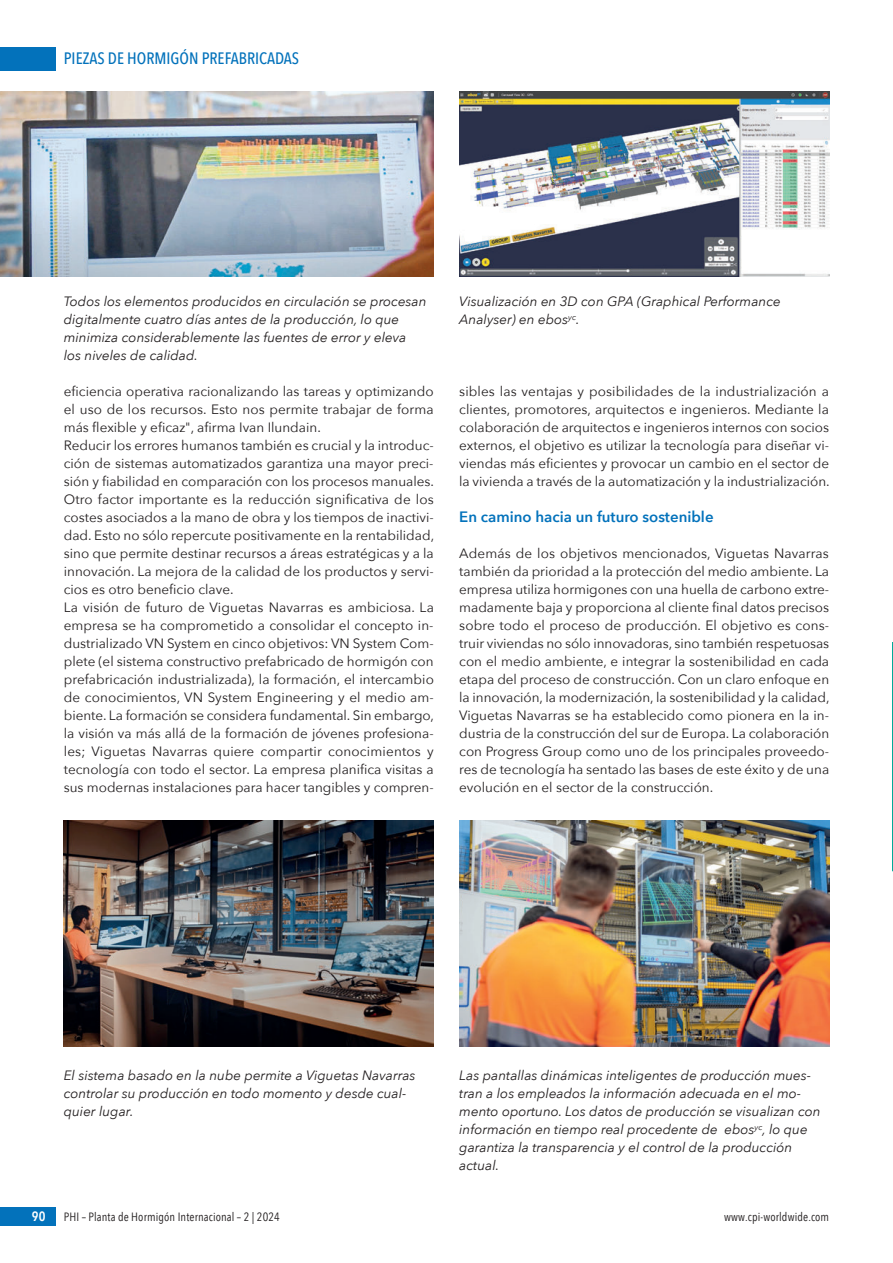
<style>
.page{position:relative;width:893px;height:1263px;background:#fff}
.page>*{position:absolute;margin:0;border:0;box-sizing:border-box;transform-origin:0 0}
.t1{font:500 16.5px "Avenir Next Condensed";color:#0372bb}
.t2{font:600 15px "Avenir Next";color:#0372bb}
.t3{font:13.5px/18px "Avenir Next";color:#231f20;text-align:justify}
.t4{font:italic 13.5px/18px "Avenir Next";color:#231f20}
.t5{font:600 13.5px "Avenir Next Condensed";color:#fff}
.t6{font:12px "Avenir Next Condensed";letter-spacing:.01em;color:#231f20}
</style>
<div class="page">
<div style="left:0;top:47px;width:55px;height:23px;background:#0372bb"></div>
<div style="left:0;top:1208px;width:55px;height:18px;background:#0372bb"></div>
<img style="left:0;top:91px;width:434px;height:185px">
<img style="left:459px;top:91px;width:370px;height:185px">
<img style="left:64px;top:820px;width:370px;height:226px">
<img style="left:459px;top:820px;width:370px;height:226px">
<img style="left:892px;top:642px;width:1px;height:230px">
<p class="t1" style="left:64px;top:49px;width:237px">PIEZAS DE HORMIGÓN PREFABRICADAS</p>
<p class="t4" style="left:64px;top:292px;width:364px">Todos los elementos producidos en circulación se procesan digitalmente cuatro días antes de la producción, lo que minimiza considerablemente las fuentes de error y eleva los niveles de calidad.</p>
<p class="t4" style="left:459px;top:292px;width:323px">Visualización en 3D con GPA (Graphical Performance<br>Analyser) en ebos<sup>yc</sup>.</p>
<p class="t3" style="left:64px;top:382px;width:372px;text-align:left">eficiencia operativa racionalizando las tareas y optimizando el uso de los recursos. Esto nos permite trabajar de forma más flexible y eficaz", afirma Ivan Ilundain.<br>Reducir los errores humanos también es crucial y la introduc&shy;ción de sistemas automatizados garantiza una mayor preci&shy;sión y fiabilidad en comparación con los procesos manuales.<br>Otro factor importante es la reducción significativa de los costes asociados a la mano de obra y los tiempos de inactivi&shy;dad. Esto no sólo repercute positivamente en la rentabilidad, sino que permite destinar recursos a áreas estratégicas y a la innovación. La mejora de la calidad de los productos y servi&shy;cios es otro beneficio clave.<br>La visión de futuro de Viguetas Navarras es ambiciosa. La empresa se ha comprometido a consolidar el concepto in&shy;dustrializado VN System en cinco objetivos: VN System Com&shy;plete (el sistema constructivo prefabricado de hormigón con prefabricación industrializada), la formación, el intercambio de conocimientos, VN System Engineering y el medio am&shy;biente. La formación se considera fundamental. Sin embargo, la visión va más allá de la formación de jóvenes profesiona&shy;les; Viguetas Navarras quiere compartir conocimientos y tecnología con todo el sector. La empresa planifica visitas a sus modernas instalaciones para hacer tangibles y compren-</p>
<p class="t3" style="left:459px;top:382px;width:372px">sibles las ventajas y posibilidades de la industrialización a clientes, promotores, arquitectos e ingenieros. Mediante la colaboración de arquitectos e ingenieros internos con socios externos, el objetivo es utilizar la tecnología para diseñar vi&shy;viendas más eficientes y provocar un cambio en el sector de la vivienda a través de la automatización y la industrialización.</p>
<p class="t2" style="left:459px;top:504px;width:256px">En camino hacia un futuro sostenible</p>
<p class="t3" style="left:459px;top:544px;width:372px">Además de los objetivos mencionados, Viguetas Navarras también da prioridad a la protección del medio ambiente. La empresa utiliza hormigones con una huella de carbono extre&shy;madamente baja y proporciona al cliente final datos precisos sobre todo el proceso de producción. El objetivo es cons&shy;truir viviendas no sólo innovadoras, sino también respetuosas con el medio ambiente, e integrar la sostenibilidad en cada etapa del proceso de construcción. Con un claro enfoque en la innovación, la modernización, la sostenibilidad y la calidad, Viguetas Navarras se ha establecido como pionera en la in&shy;dustria de la construcción del sur de Europa. La colaboración con Progress Group como uno de los principales proveedo&shy;res de tecnología ha sentado las bases de este éxito y de una evolución en el sector de la construcción.</p>
<p class="t4" style="left:64px;top:1066px;width:353px">El sistema basado en la nube permite a Viguetas Navarras controlar su producción en todo momento y desde cual&shy;quier lugar.</p>
<p class="t4" style="left:459px;top:1066px;width:363px">Las pantallas dinámicas inteligentes de producción mues&shy;tran a los empleados la información adecuada en el mo&shy;mento oportuno. Los datos de producción se visualizan con información en tiempo real procedente de ebos<sup>yc</sup>, lo que garantiza la transparencia y el control de la producción actual.</p>
<p class="t5" style="left:32px;top:1205px;width:15px">90</p>
<p class="t6" style="left:64px;top:1207px;width:218px">PHI – Planta de Hormigón Internacional – 2 | 2024</p>
<p class="t6" style="left:724px;top:1207px;width:107px">www.cpi-worldwide.com</p>
</div>
